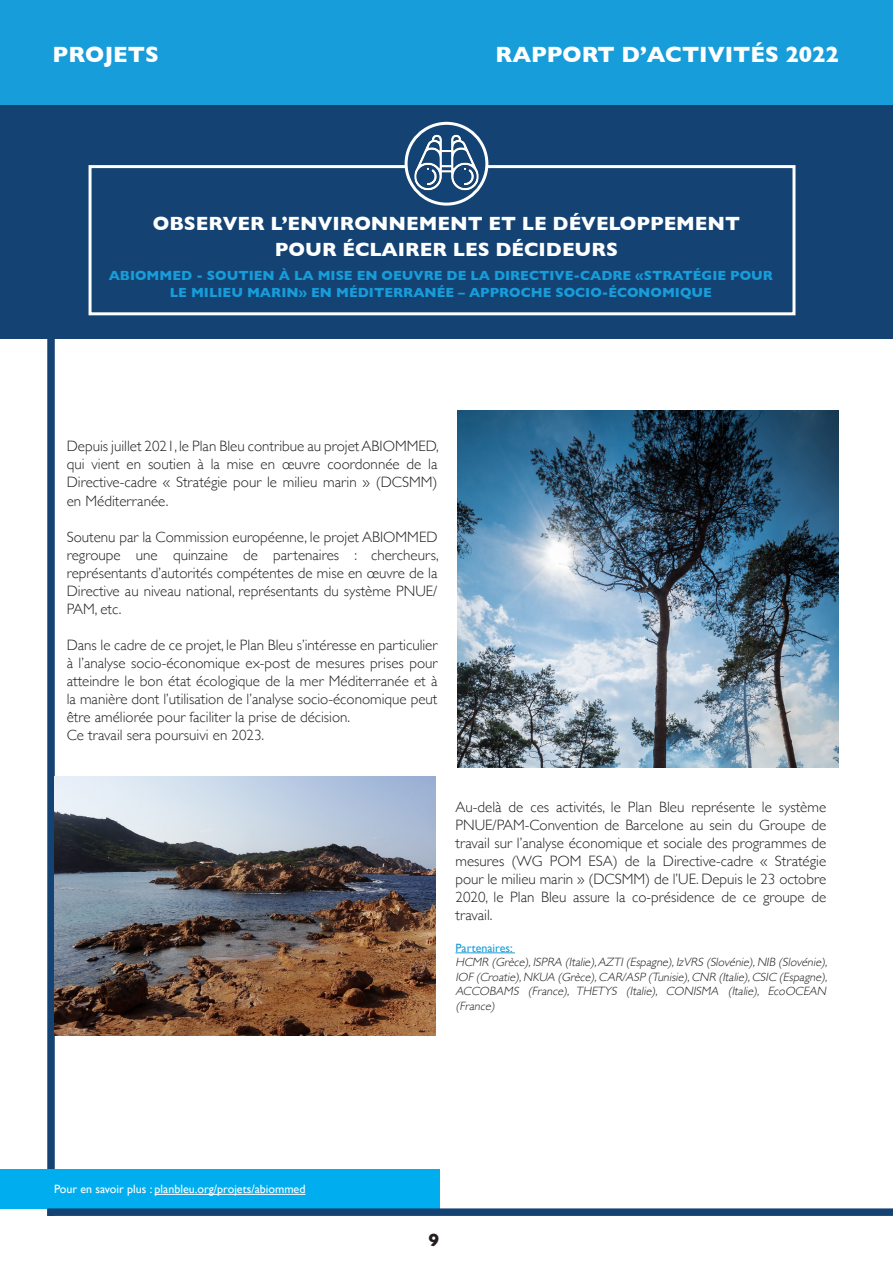
<style>
.page{position:relative;width:893px;height:1263px;background:#fff}
.page>*{position:absolute;margin:0;border:0;box-sizing:border-box;transform-origin:0 0}
.t1{font:700 22.5px "Gill Sans";color:#fff}
.t2{font:700 19.5px "Gill Sans";color:#fff}
.t3{font:700 18px "Gill Sans";color:#231f20}
.t4{font:300 15px/18px "Gill Sans";color:#231f20;text-align:justify}
.t5{font:700 13.5px/16.2px "Gill Sans";color:#179dd9;text-align:center}
.t6{font:italic 300 12px/14.4px "Gill Sans";color:#231f20;text-align:justify}
.t7{font:12px "Gill Sans";color:#fff}
.t8{font:12px "Gill Sans";color:#1a9dd9}
</style>
<div class="page">
<div style="left:47px;top:0;width:8px;height:1216px;background:#134273"></div>
<div style="left:0;top:0;width:893px;height:338px;background:#134273"></div>
<div style="left:0;top:0;width:893px;height:105px;background:#179dd9"></div>
<div style="left:89px;top:165px;width:706px;height:150px;border:3px solid #fff"></div>
<div style="left:0;top:1169px;width:439px;height:40px;background:#00aeef"></div>
<div style="left:47px;top:1208px;width:846px;height:8px;background:#134273"></div>
<svg style="left:406px;top:123px;width:81px;height:81px"></svg>
<img style="left:414px;top:131px;width:65px;height:64px">
<div style="left:405px;top:122px;width:83px;height:84px;border:3px solid #fff;border-radius:50%"></div>
<hr style="left:155px;top:1194px;width:150px;height:1px;background:#fff">
<hr style="left:455px;top:952px;width:60px;height:1px;background:#1a9dd9">
<img style="left:457px;top:410px;width:382px;height:357px">
<img style="left:54px;top:776px;width:382px;height:259px">
<h1 class="t1" style="left:53px;top:37px;width:108px">PROJETS</h1>
<h1 class="t1" style="left:496px;top:37px;width:345px">RAPPORT D’ACTIVITÉS 2022</h1>
<p class="t2" style="left:153px;top:208px;width:589px">OBSERVER L’ENVIRONNEMENT ET LE DÉVELOPPEMENT</p>
<p class="t2" style="left:275px;top:234px;width:344px">POUR ÉCLAIRER LES DÉCIDEURS</p>
<p class="t5" style="left:109px;top:267px;width:666px">ABIOMMED - SOUTIEN À LA MISE EN OEUVRE DE LA DIRECTIVE-CADRE «STRATÉGIE POUR<br>LE MILIEU MARIN» EN MÉDITERRANÉE – APPROCHE SOCIO-ÉCONOMIQUE</p>
<p class="t4" style="left:67px;top:437px;width:373px">Depuis juillet 2021, le Plan Bleu contribue au projet ABIOMMED, qui vient en soutien à la mise en œuvre coordonnée de la Directive-cadre « Stratégie pour le milieu marin » (DCSMM) en Méditerranée.</p>
<p class="t4" style="left:67px;top:527px;width:373px">Soutenu par la Commission européenne, le projet ABIOMMED regroupe une quinzaine de partenaires : chercheurs, représentants d’autorités compétentes de mise en œuvre de la Directive au niveau national, représentants du système PNUE/ PAM, etc.</p>
<p class="t4" style="left:67px;top:635px;width:372px">Dans le cadre de ce projet, le Plan Bleu s’intéresse en particulier à l’analyse socio-économique ex-post de mesures prises pour atteindre le bon état écologique de la mer Méditerranée et à la manière dont l’utilisation de l’analyse socio-économique peut être améliorée pour faciliter la prise de décision.</p>
<p class="t4" style="left:67px;top:725px;width:199px">Ce travail sera poursuivi en 2023.</p>
<p class="t4" style="left:455px;top:797px;width:372px">Au-delà de ces activités, le Plan Bleu représente le système PNUE/PAM-Convention de Barcelone au sein du Groupe de travail sur l’analyse économique et sociale des programmes de mesures (WG POM ESA) de la Directive-cadre « Stratégie pour le milieu marin » (DCSMM) de l’UE. Depuis le 23 octobre 2020, le Plan Bleu assure la co-présidence de ce groupe de travail.</p>
<p class="t8" style="left:455px;top:941px;width:59px">Partenaires:</p>
<p class="t6" style="left:455px;top:955px;width:376px">HCMR (Grèce),ISPRA (Italie),AZTI(Espagne),IzVRS(Slovénie),NIB (Slovénie), IOF(Croatie),NKUA (Grèce),CAR/ASP (Tunisie),CNR (Italie),CSIC (Espagne), ACCOBAMS (France), THETYS (Italie), CONISMA (Italie), EcoOCEAN (France)</p>
<p class="t7" style="left:54px;top:1182px;width:253px">Pour en savoir plus : planbleu.org/projets/abiommed</p>
<p class="t3" style="left:428px;top:1225px;width:12px">9</p>
</div>
